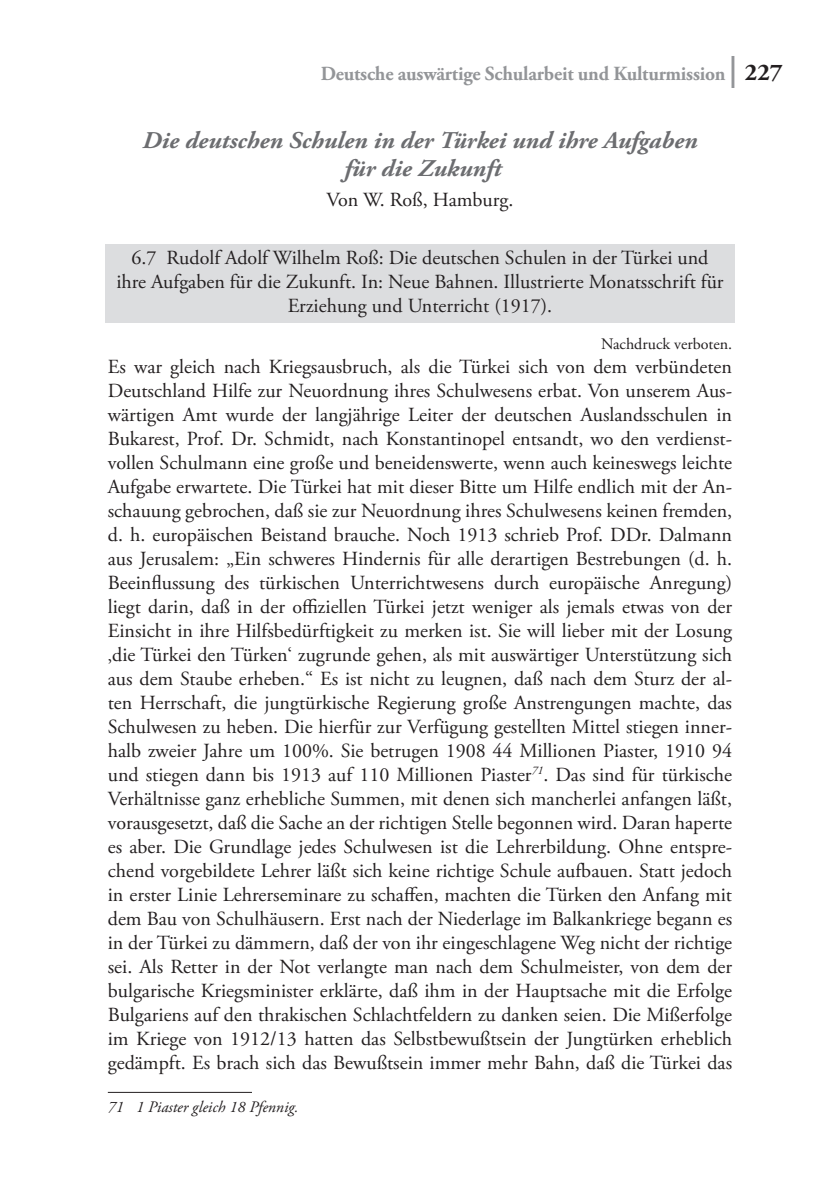
<style>
.page{position:relative;width:840px;height:1191px;background:#fff}
.page>*{position:absolute;margin:0;border:0;box-sizing:border-box;transform-origin:0 0}
.t1{font:italic 700 24px/28px "Adobe Garamond Pro";color:#6c6d70;text-align:center}
.t2{font:20px/24px "Adobe Garamond Pro";color:#231f20;text-align:center}
.t3{font:700 20px "Adobe Garamond Pro";letter-spacing:-.01em;color:#939598}
.t4{font:italic 16px "Adobe Garamond Pro";color:#231f20}
.t5{font:16px "Adobe Garamond Pro";color:#231f20}
.s1{font-size:32px}
.s2{font-size:24px;color:#231f20}
</style>
<div class="page">
<div style="left:105px;top:244px;width:629px;height:79px;background:#dcdddf"></div>
<hr style="left:108px;top:1091px;width:144px;height:1px;background:#231f20">
<p class="t3" style="left:320px;top:62px;width:463px">Deutsche auswärtige Schularbeit und Kulturmission <span class="s1">|</span> <span class="s2">227</span></p>
<p class="t1" style="left:142px;top:127px;width:556px">Die deutschen Schulen in der Türkei und ihre Aufgaben für die Zukunft</p>
<p class="t2" style="left:326px;top:188px;width:188px">Von W. Roß, Hamburg.</p>
<p class="t2" style="left:116px;top:246px;width:608px">6.7 Rudolf Adolf Wilhelm Roß: Die deutschen Schulen in der Türkei und ihre Aufgaben für die Zukunft. In: Neue Bahnen. Illustrierte Monatsschrift für<br>Erziehung und Unterricht (1917).</p>
<p class="t5" style="left:600px;top:334px;width:132px">Nachdruck verboten.</p>
<p class="t2" style="left:108px;top:355px;width:625px;text-align:justify">Es war gleich nach Kriegsausbruch, als die Türkei sich von dem verbündeten Deutschland Hilfe zur Neuordnung ihres Schulwesens erbat. Von unserem Aus&shy;wärtigen Amt wurde der langjährige Leiter der deutschen Auslandsschulen in Bukarest, Prof. Dr. Schmidt, nach Konstantinopel entsandt, wo den verdienst&shy;vollen Schulmann eine große und beneidenswerte, wenn auch keineswegs leichte Aufgabe erwartete. Die Türkei hat mit dieser Bitte um Hilfe endlich mit der An&shy;schauung gebrochen, daß sie zur Neuordnung ihres Schulwesens keinen fremden, d. h. europäischen Beistand brauche. Noch 1913 schrieb Prof. DDr. Dalmann aus Jerusalem: „Ein schweres Hindernis für alle derartigen Bestrebungen (d. h.<br>Beeinflussung des türkischen Unterrichtwesens durch europäische Anregung) liegt darin, daß in der offiziellen Türkei jetzt weniger als jemals etwas von der Einsicht in ihre Hilfsbedürftigkeit zu merken ist. Sie will lieber mit der Losung ‚die Türkei den Türken‘ zugrunde gehen, als mit auswärtiger Unterstützung sich aus dem Staube erheben.“ Es ist nicht zu leugnen, daß nach dem Sturz der al&shy;ten Herrschaft, die jungtürkische Regierung große Anstrengungen machte, das Schulwesen zu heben. Die hierfür zur Verfügung gestellten Mittel stiegen inner&shy;halb zweier Jahre um 100%. Sie betrugen 1908 44 Millionen Piaster, 1910 94 und stiegen dann bis 1913 auf 110 Millionen Piaster<sup>71</sup>. Das sind für türkische Verhältnisse ganz erhebliche Summen, mit denen sich mancherlei anfangen läßt, vorausgesetzt, daß die Sache an der richtigen Stelle begonnen wird. Daran haperte es aber. Die Grundlage jedes Schulwesen ist die Lehrerbildung. Ohne entspre&shy;chend vorgebildete Lehrer läßt sich keine richtige Schule aufbauen. Statt jedoch in erster Linie Lehrerseminare zu schaffen, machten die Türken den Anfang mit dem Bau von Schulhäusern. Erst nach der Niederlage im Balkankriege begann es in der Türkei zu dämmern, daß der von ihr eingeschlagene Weg nicht der richtige sei. Als Retter in der Not verlangte man nach dem Schulmeister, von dem der bulgarische Kriegsminister erklärte, daß ihm in der Hauptsache mit die Erfolge Bulgariens auf den thrakischen Schlachtfeldern zu danken seien. Die Mißerfolge im Kriege von 1912/13 hatten das Selbstbewußtsein der Jungtürken erheblich gedämpft. Es brach sich das Bewußtsein immer mehr Bahn, daß die Türkei das</p>
<p class="t4" style="left:108px;top:1097px;width:192px">71 1 Piaster gleich 18 Pfennig.</p>
</div>
